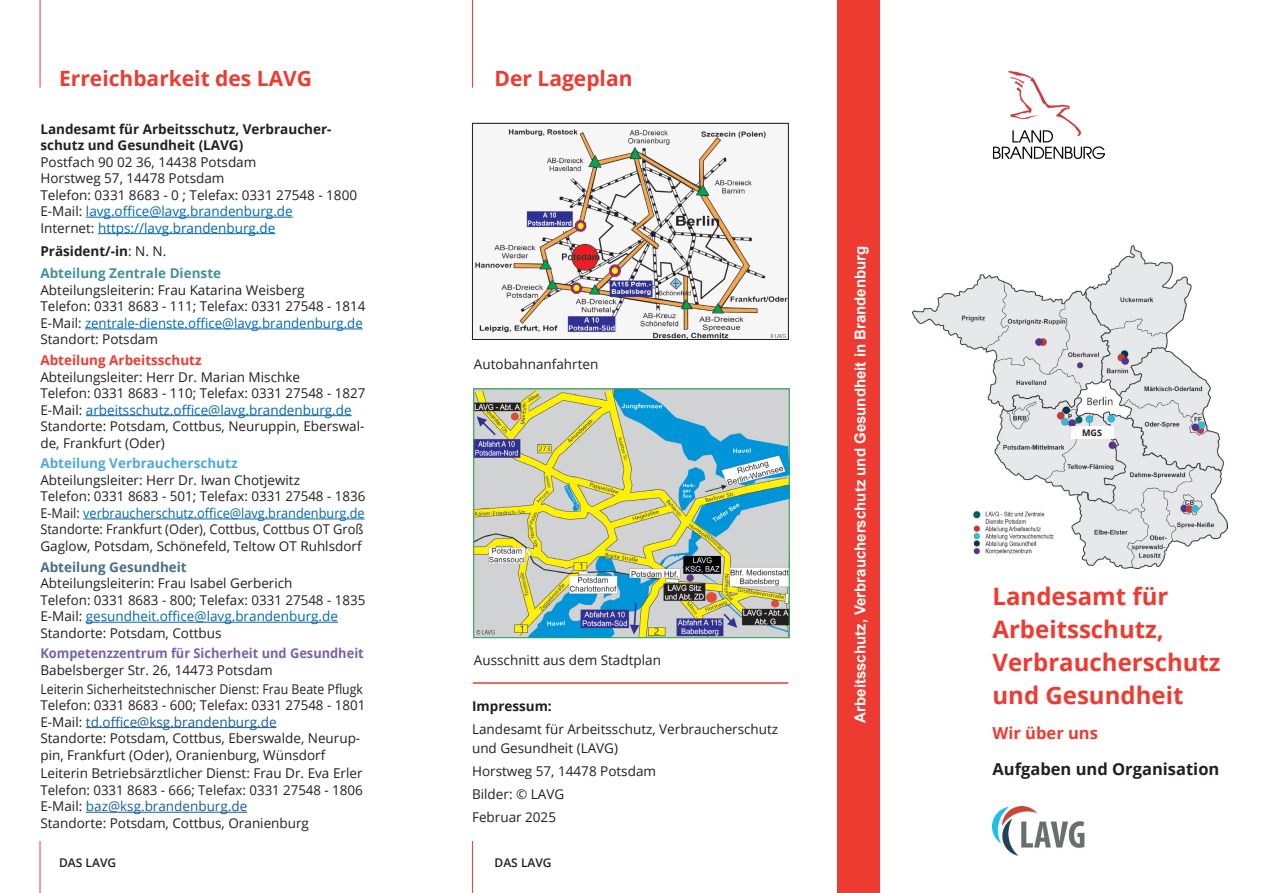
<style>
.page{position:relative;width:1263px;height:893px;background:#fff}
.page>*{position:absolute;margin:0;border:0;box-sizing:border-box;transform-origin:0 0}
.t1{font:700 24px/33px "Open Sans";color:#ee3b32}
.t2{font:700 21px "Open Sans";color:#ee3b32}
.t3{font:700 16.5px "Open Sans";color:#231f20}
.t4{font:700 16.5px "Open Sans";color:#ee3b32}
.t5{font:700 15px "Arial";color:#fff}
.t6{font:13.5px/16.5px "Open Sans";color:#231f20}
.t7{font:700 13.5px/16.5px "Open Sans";color:#231f20}
.t8{font:700 13.5px/23px "Open Sans";color:#44919a}
.t9{font:700 13.5px "Open Sans";color:#7763ab;scale:.95 1}
.t10{font:700 13.5px "Open Sans";color:#4daad8}
.t11{font:700 13.5px "Open Sans";color:#ee3b32}
.t12{font:700 13.5px "Open Sans";color:#497082}
.t13{font:600 12px "Open Sans";color:#231f20}
.t14{font:700 9px "Open Sans";color:#231f20}
.s1{color:#0166b3}
.s2{color:#231f20}
.s3{font-weight:400;color:#231f20}
.s4{color:#175d9e}
</style>
<div class="page">
<hr style="left:86px;top:217px;width:207px;height:1px;background:#0166b3">
<hr style="left:98px;top:233px;width:177px;height:1px;background:#0166b3">
<hr style="left:85px;top:329px;width:278px;height:1px;background:#0166b3">
<hr style="left:86px;top:415px;width:266px;height:1px;background:#0166b3">
<hr style="left:83px;top:519px;width:282px;height:1px;background:#0166b3">
<hr style="left:86px;top:622px;width:252px;height:1px;background:#0166b3">
<hr style="left:86px;top:727px;width:191px;height:1px;background:#175d9e">
<hr style="left:86px;top:812px;width:161px;height:1px;background:#175d9e">
<hr style="left:472px;top:0;width:1px;height:88px;background:#ee3b32">
<div style="left:838px;top:0;width:42px;height:893px;background:#ee3b32"></div>
<hr style="left:40px;top:0;width:1px;height:88px;background:#ee3b32">
<hr style="left:473px;top:682px;width:315px;height:2px;background:#ee3b32">
<img style="left:475px;top:128px;width:311px;height:210px">
<div style="left:472px;top:123px;width:316px;height:217px;border:1px solid #231f20"></div>
<img style="left:476px;top:391px;width:311px;height:245px">
<hr style="left:40px;top:841px;width:1px;height:52px;background:#ee3b32">
<hr style="left:472px;top:841px;width:1px;height:52px;background:#ee3b32">
<img style="left:913px;top:246px;width:315px;height:322px">
<div style="left:1071px;top:426px;width:42px;height:13px;background:#fff"></div>
<img style="left:993px;top:807px;width:92px;height:49px">
<img style="left:993px;top:72px;width:111px;height:87px">
<h2 class="t2" style="left:59px;top:64px;width:254px">Erreichbarkeit des LAVG</h2>
<p class="t7" style="left:40px;top:120px;width:293px">Landesamt für Arbeitsschutz, Verbraucher&shy;schutz und Gesundheit (LAVG)</p>
<p class="t6" style="left:40px;top:153px;width:318px">Postfach 90 02 36, 14438 Potsdam<br>Horstweg 57, 14478 Potsdam<br>Telefon: 0331 8683 - 0 ; Telefax: 0331 27548 - 1800<br>E-Mail: <span class="s1">lavg.office@lavg.brandenburg.de<br></span>Internet: <span class="s1">https://lavg.brandenburg.de</span></p>
<p class="t8" style="left:40px;top:239px;width:182px"><span class="s2">Präsident/-in</span><span class="s3">: N. N.<br></span>Abteilung Zentrale Dienste</p>
<p class="t6" style="left:40px;top:281px;width:326px">Abteilungsleiterin: Frau Katarina Weisberg<br>Telefon: 0331 8683 - 111; Telefax: 0331 27548 - 1814<br>E-Mail: <span class="s1">zentrale-dienste.office@lavg.brandenburg.de </span>Standort: Potsdam</p>
<p class="t11" style="left:40px;top:351px;width:163px">Abteilung Arbeitsschutz</p>
<p class="t6" style="left:40px;top:368px;width:326px">Abteilungsleiter: Herr Dr. Marian Mischke<br>Telefon: 0331 8683 - 110; Telefax: 0331 27548 - 1827<br>E-Mail: <span class="s1">arbeitsschutz.office@lavg.brandenburg.de </span>Standorte: Potsdam, Cottbus, Neuruppin, Eberswal&shy;de, Frankfurt (Oder)</p>
<p class="t10" style="left:40px;top:454px;width:199px">Abteilung Verbraucherschutz</p>
<p class="t6" style="left:40px;top:471px;width:326px">Abteilungsleiter: Herr Dr. Iwan Chotjewitz<br>Telefon: 0331 8683 - 501; Telefax: 0331 27548 - 1836<br>E-Mail: <span class="s1">verbraucherschutz.office@lavg.brandenburg.de </span>Standorte: Frankfurt (Oder), Cottbus, Cottbus OT Groß Gaglow, Potsdam, Schönefeld, Teltow OT Ruhlsdorf</p>
<p class="t12" style="left:40px;top:557px;width:148px">Abteilung Gesundheit</p>
<p class="t6" style="left:40px;top:575px;width:326px">Abteilungsleiterin: Frau Isabel Gerberich<br>Telefon: 0331 8683 - 800; Telefax: 0331 27548 - 1835<br>E-Mail: <span class="s1">gesundheit.office@lavg.brandenburg.de </span>Standorte: Potsdam, Cottbus</p>
<p class="t9" style="left:40px;top:644px;width:342px">Kompetenzzentrum für Sicherheit und Gesundheit</p>
<p class="t6" style="left:40px;top:660px;width:324px;line-height:18.6px">Babelsberger Str. 26, 14473 Potsdam<br>Leiterin Sicherheitstechnischer Dienst: Frau Beate Pflugk</p>
<p class="t6" style="left:40px;top:697px;width:326px">Telefon: 0331 8683 - 600; Telefax: 0331 27548 - 1801<br>E-Mail: <span class="s4">td.office@ksg.brandenburg.de<br></span>Standorte: Potsdam, Cottbus, Eberswalde, Neurup&shy;pin, Frankfurt (Oder), Oranienburg, Wünsdorf</p>
<p class="t6" style="left:40px;top:765px;width:324px">Leiterin Betriebsärztlicher Dienst: Frau Dr. Eva Erler Telefon: 0331 8683 - 666; Telefax: 0331 27548 - 1806<br>E-Mail: <span class="s4">baz@ksg.brandenburg.de<br></span>Standorte: Potsdam, Cottbus, Oranienburg</p>
<h2 class="t2" style="left:495px;top:64px;width:139px">Der Lageplan</h2>
<p class="t6" style="left:474px;top:356px;width:126px">Autobahnanfahrten</p>
<p class="t6" style="left:474px;top:651px;width:189px">Ausschnitt aus dem Stadtplan</p>
<p class="t7" style="left:472px;top:698px;width:81px">Impressum:</p>
<p class="t6" style="left:472px;top:719px;width:308px;line-height:18.8px">Landesamt für Arbeitsschutz, Verbraucherschutz und Gesundheit (LAVG)</p>
<p class="t6" style="left:472px;top:759px;width:186px;line-height:23px">Horstweg 57, 14478 Potsdam<br>Bilder: © LAVG<br>Februar 2025</p>
<p class="t13" style="left:59px;top:855px;width:59px">DAS LAVG</p>
<p class="t13" style="left:495px;top:855px;width:59px">DAS LAVG</p>
<p class="t5" style="left:850px;top:723px;width:478px;rotate:-90deg">Arbeitsschutz, Verbraucherschutz und Gesundheit in Brandenburg</p>
<p class="t14" style="left:1082px;top:426px;width:21px">MGS</p>
<h1 class="t1" style="left:992px;top:579px;width:230px">Landesamt für<br>Arbeitsschutz,<br>Verbraucherschutz und Gesundheit</h1>
<p class="t4" style="left:992px;top:721px;width:107px">Wir über uns</p>
<p class="t3" style="left:992px;top:757px;width:228px">Aufgaben und Organisation</p>
</div>
